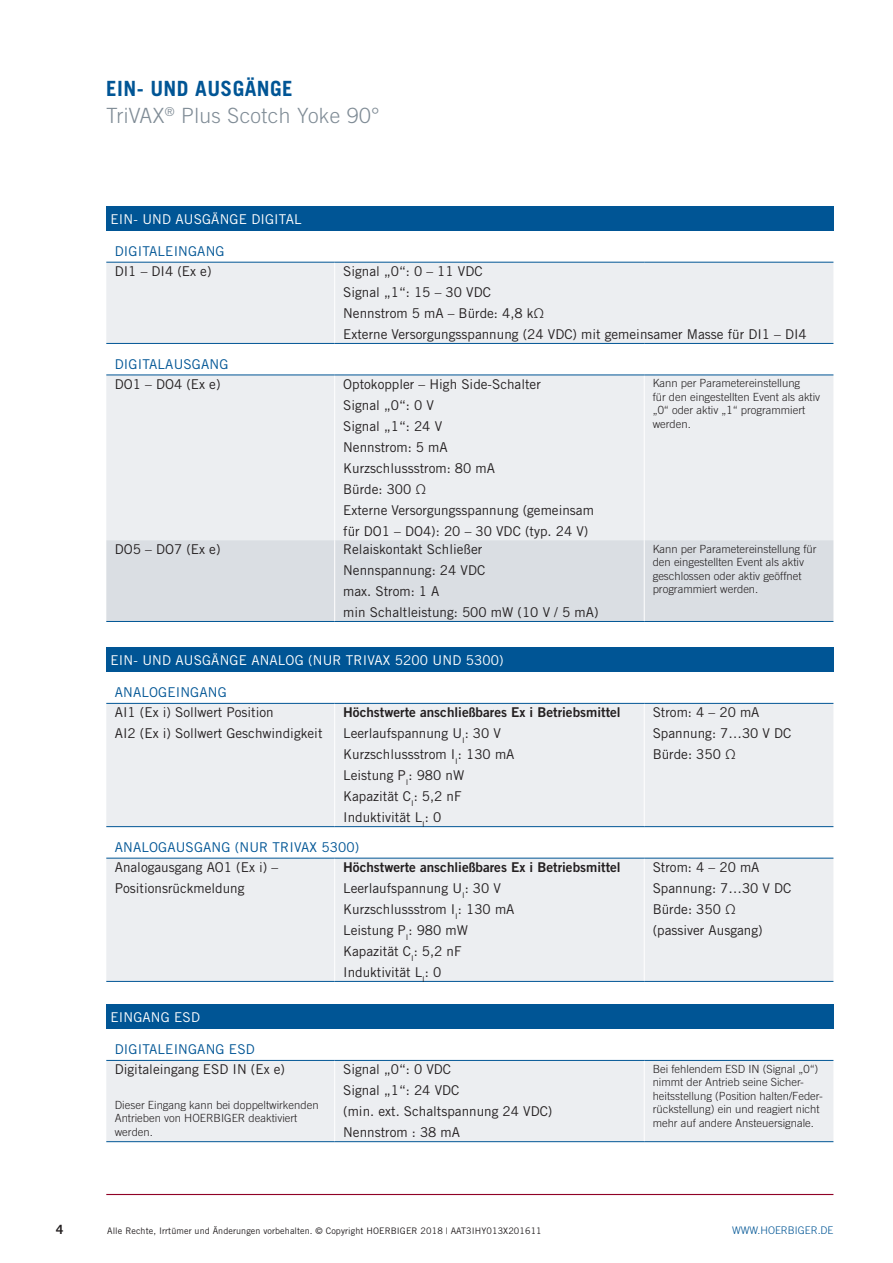
<style>
.page{position:relative;width:893px;height:1263px;background:#fff}
.page>*{position:absolute;margin:0;border:0;box-sizing:border-box;transform-origin:0 0}
.t1{font:300 21px/27px "Trade Gothic LT Std";letter-spacing:.02em;color:#808c96}
.t2{font:13.5px/21px "Trade Gothic LT Std";color:#231f20}
.t3{font:13.5px "Trade Gothic LT Std";letter-spacing:.01em;color:#005595}
.t4{font:13.5px "Trade Gothic LT Std Bd 2";color:#231f20}
.t5{font:13.5px "Trade Gothic LT Std";letter-spacing:.01em;color:#fff}
.t6{font:700 12.75px "Trade Gothic LT Std";color:#231f20}
.t7{font:300 11.25px/13.5px "Trade Gothic LT Std";color:#231f20}
.t8{font:300 10.5px "Trade Gothic LT Std";color:#005595}
.t9{font:9px "Trade Gothic LT Std";letter-spacing:.01em;color:#231f20}
.s1{font-weight:700;color:#005595}
</style>
<div class="page">
<hr style="left:106px;top:1194px;width:727px;height:1px;background:#900126">
<div style="left:106px;top:207px;width:727px;height:24px;background:#005595"></div>
<svg style="left:106px;top:263px;width:727px;height:277px;fill:#eceef1"></svg>
<div style="left:106px;top:540px;width:727px;height:81px;background:#dadee3"></div>
<hr style="left:334px;top:263px;width:1px;height:80px;background:#fff">
<hr style="left:334px;top:375px;width:1px;height:165px;background:#fff">
<hr style="left:644px;top:375px;width:1px;height:165px;background:#fff">
<hr style="left:334px;top:540px;width:1px;height:81px;background:#fff">
<hr style="left:644px;top:540px;width:1px;height:81px;background:#fff">
<hr style="left:106px;top:262px;width:229px;height:1px;background:#005595">
<hr style="left:335px;top:262px;width:309px;height:1px;background:#005595">
<hr style="left:644px;top:262px;width:189px;height:1px;background:#005595">
<hr style="left:106px;top:375px;width:229px;height:1px;background:#005595">
<hr style="left:335px;top:375px;width:309px;height:1px;background:#005595">
<hr style="left:644px;top:375px;width:189px;height:1px;background:#005595">
<hr style="left:106px;top:343px;width:229px;height:1px;background:#005595">
<hr style="left:335px;top:343px;width:309px;height:1px;background:#005595">
<hr style="left:644px;top:343px;width:189px;height:1px;background:#005595">
<hr style="left:106px;top:621px;width:229px;height:1px;background:#005595">
<hr style="left:335px;top:621px;width:309px;height:1px;background:#005595">
<hr style="left:644px;top:621px;width:189px;height:1px;background:#005595">
<div style="left:106px;top:648px;width:727px;height:24px;background:#005595"></div>
<svg style="left:106px;top:704px;width:727px;height:277px;fill:#eceef1"></svg>
<hr style="left:334px;top:704px;width:1px;height:122px;background:#fff">
<hr style="left:644px;top:704px;width:1px;height:122px;background:#fff">
<hr style="left:334px;top:858px;width:1px;height:123px;background:#fff">
<hr style="left:644px;top:858px;width:1px;height:123px;background:#fff">
<hr style="left:106px;top:703px;width:229px;height:1px;background:#005595">
<hr style="left:335px;top:703px;width:309px;height:1px;background:#005595">
<hr style="left:644px;top:703px;width:189px;height:1px;background:#005595">
<hr style="left:106px;top:858px;width:229px;height:1px;background:#005595">
<hr style="left:335px;top:858px;width:309px;height:1px;background:#005595">
<hr style="left:644px;top:858px;width:189px;height:1px;background:#005595">
<hr style="left:106px;top:826px;width:229px;height:1px;background:#005595">
<hr style="left:335px;top:826px;width:309px;height:1px;background:#005595">
<hr style="left:644px;top:826px;width:189px;height:1px;background:#005595">
<hr style="left:106px;top:981px;width:229px;height:1px;background:#005595">
<hr style="left:335px;top:981px;width:309px;height:1px;background:#005595">
<hr style="left:644px;top:981px;width:189px;height:1px;background:#005595">
<div style="left:106px;top:1005px;width:727px;height:24px;background:#005595"></div>
<div style="left:106px;top:1061px;width:727px;height:80px;background:#eceef1"></div>
<hr style="left:334px;top:1061px;width:1px;height:80px;background:#fff">
<hr style="left:644px;top:1061px;width:1px;height:80px;background:#fff">
<hr style="left:106px;top:1060px;width:229px;height:1px;background:#005595">
<hr style="left:335px;top:1060px;width:309px;height:1px;background:#005595">
<hr style="left:644px;top:1060px;width:189px;height:1px;background:#005595">
<hr style="left:106px;top:1141px;width:229px;height:1px;background:#005595">
<hr style="left:335px;top:1141px;width:309px;height:1px;background:#005595">
<hr style="left:644px;top:1141px;width:189px;height:1px;background:#005595">
<h1 class="t1" style="left:106px;top:75px;width:275px"><span class="s1">EIN- UND AUSGÄNGE<br></span>TriVAX<sup>®</sup> Plus Scotch Yoke 90°</h1>
<p class="t5" style="left:111px;top:211px;width:149px">Ei n- und Ausgänge Digita</p>
<p class="t5" style="left:294px;top:211px;width:9px">l</p>
<p class="t3" style="left:115px;top:243px;width:8px">Digita</p>
<p class="t3" style="left:158px;top:243px;width:66px">lei ngang</p>
<p class="t2" style="left:115px;top:261px;width:98px">DI1 – DI4 (Ex e)</p>
<p class="t2" style="left:343px;top:261px;width:465px">Signal „0“: 0 – 11 VDC<br>Signal „1“: 15 – 30 VDC<br>Nennstrom 5 mA – Bürde: 4,8 kΩ<br>Externe Versorgungsspannung (24 VDC) mit gemeinsamer Masse für DI1 – DI4</p>
<p class="t3" style="left:115px;top:356px;width:8px">Digita</p>
<p class="t3" style="left:158px;top:356px;width:70px">lausgang</p>
<p class="t2" style="left:115px;top:373px;width:107px">DO1 – DO4 (Ex e)</p>
<p class="t2" style="left:343px;top:373px;width:252px">Optokoppler – High Side-Schalter<br>Signal „0“: 0 V<br>Signal „1“: 24 V<br>N ennstrom: 5 mA<br>Kurzschlussstrom: 80 mA<br>Bürde: 300 Ω<br>Externe Versorgungsspannung (gemeinsam für DO1 – DO4): 20 – 30 VDC (typ. 24 V)</p>
<p class="t7" style="left:653px;top:376px;width:169px">Kann per Parametereinstellung<br>für den eingestellten Event als aktiv „0“ oder aktiv „1“ programmiert werden.</p>
<p class="t2" style="left:115px;top:539px;width:107px">DO5 – DO7 (Ex e)</p>
<p class="t2" style="left:343px;top:539px;width:257px">Relaiskontakt Schließer<br>Nennspannung: 24 VDC<br>max. Strom: 1 A<br>min Schaltleistung: 500 mW (10 V / 5 mA)</p>
<p class="t7" style="left:653px;top:542px;width:165px">Kann per Parametereinstellung für den eingestellten Event als aktiv geschlossen oder aktiv geöffnet programmiert werden.</p>
<p class="t5" style="left:111px;top:652px;width:395px">Ei n- und Ausgänge Analog (nur TriVAX 5200 und 5300)</p>
<p class="t3" style="left:115px;top:684px;width:43px">Analogei</p>
<p class="t3" style="left:180px;top:684px;width:46px">ngang</p>
<p class="t2" style="left:115px;top:702px;width:209px">AI1 (Ex i) Sollwert Position<br>AI2 (Ex i) Sollwert Geschwindigkeit</p>
<p class="t4" style="left:343px;top:704px;width:279px">Höchstwerte anschließbares Ex i Betriebsmittel</p>
<p class="t2" style="left:653px;top:702px;width:140px">Strom: 4 – 20 mA<br>Spannung: 7…30 V DC<br>Bürde: 350 Ω</p>
<p class="t2" style="left:343px;top:723px;width:173px">Leerlaufspannung U <sub>I</sub>: 30 V<br>Kurzschlussstrom I<sub>I</sub>: 130 mA<br>Leistung P<sub>I</sub>: 980 nW<br>Kapazität C<sub>I</sub>: 5,2 nF<br>Induktivität L <sub>I</sub>: 0</p>
<p class="t3" style="left:115px;top:839px;width:44px">Analoga</p>
<p class="t3" style="left:176px;top:839px;width:113px">usgang (N ur Trivax</p>
<p class="t3" style="left:321px;top:839px;width:40px">5300)</p>
<p class="t2" style="left:115px;top:857px;width:165px">Analogausgang AO1 (Ex i) –<br>Positionsrückmeldung</p>
<p class="t4" style="left:343px;top:859px;width:279px">Höchstwerte anschließbares Ex i Betriebsmittel</p>
<p class="t2" style="left:343px;top:878px;width:173px">Leerlaufspannung U <sub>I</sub>: 30 V<br>Kurzschlussstrom I<sub>I</sub>: 130 mA<br>Leistung P<sub>I</sub>: 980 mW<br>Kapazität C<sub>I</sub>: 5,2 nF<br>Induktivität L <sub>I</sub>: 0</p>
<p class="t2" style="left:653px;top:857px;width:140px">Strom: 4 – 20 mA<br>Spannung: 7…30 V DC<br>Bürde: 350 Ω<br>(passiver Ausgang)</p>
<p class="t5" style="left:111px;top:1009px;width:82px">Ei ngang ESD</p>
<p class="t3" style="left:115px;top:1041px;width:8px">Digita</p>
<p class="t3" style="left:158px;top:1041px;width:89px">lei ngang ESD</p>
<p class="t2" style="left:115px;top:1059px;width:172px">Digitaleingang ESD IN (Ex e)</p>
<p class="t7" style="left:115px;top:1098px;width:205px">Dieser Eingang kann bei doppeltwirkenden<br>Antrieben von HOERBIGER</p>
<p class="t7" style="left:249px;top:1111px;width:50px">deaktiviert</p>
<p class="t7" style="left:115px;top:1125px;width:40px">werden.</p>
<p class="t2" style="left:343px;top:1059px;width:211px">Signal „0“: 0 VDC<br>Signal „1“: 24 VDC<br>(min. ext. Schaltspannung 24 VDC)<br>N ennstrom : 38 mA</p>
<p class="t7" style="left:653px;top:1062px;width:80px">Bei fehlendem ESD</p>
<p class="t7" style="left:653px;top:1062px;width:172px;text-indent:96px">IN (Signal „0“) nimmt der Antrieb seine Sicher&shy;heitsstellung (Position halten/Feder&shy;rückstellung) ein und reagiert nicht mehr auf andere Ansteuersignale.</p>
<p class="t6" style="left:56px;top:1222px;width:9px">4</p>
<p class="t9" style="left:107px;top:1226px;width:436px">Alle Rechte, Irrtümer und Änderungen vorbehalten. © Copyright HOERBIGER 2018 | AAT3IHY013X201611</p>
<p class="t8" style="left:732px;top:1224px;width:103px">www.hoerbiger.de</p>
</div>
